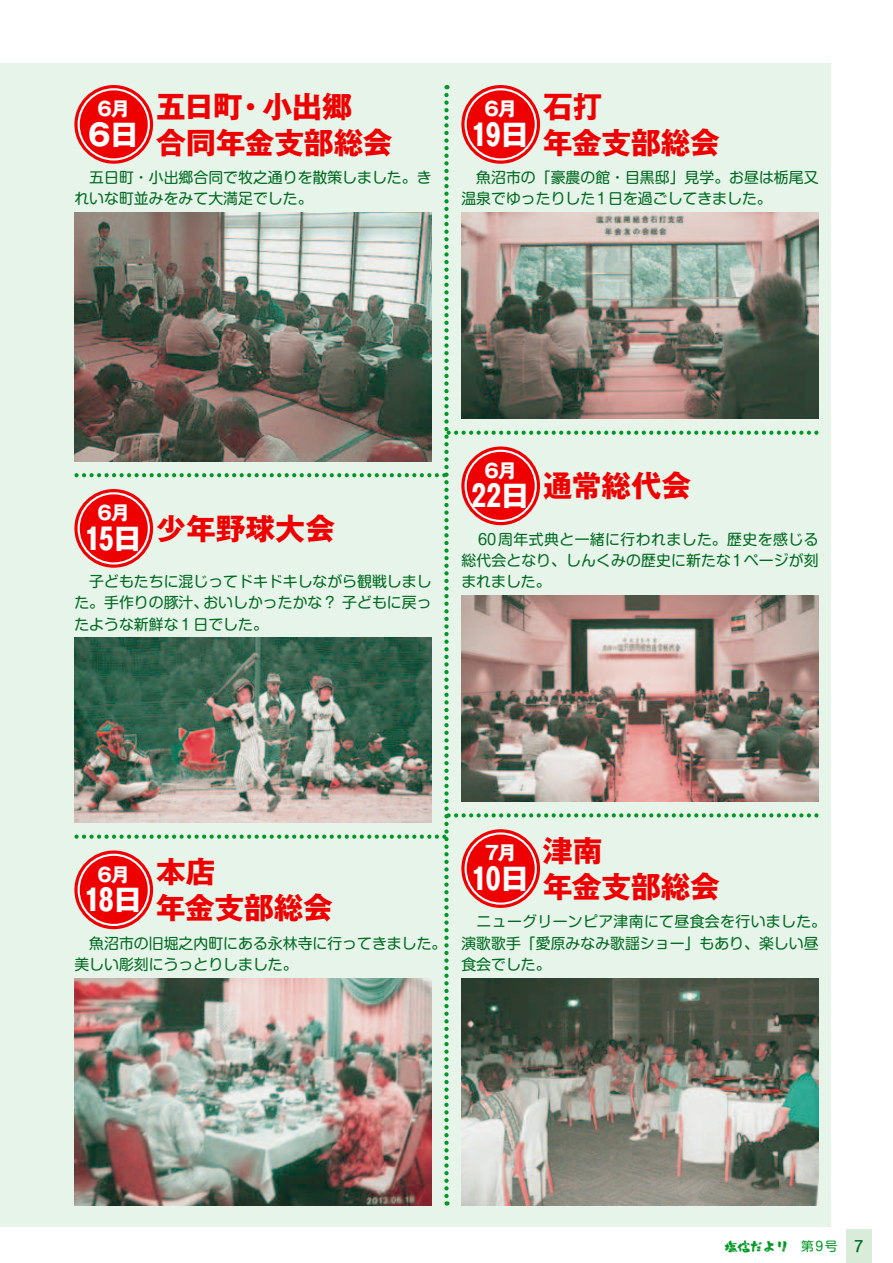
<style>
.page{position:relative;width:893px;height:1263px;background:#fff}
.page>*{position:absolute;margin:0;border:0;box-sizing:border-box;transform-origin:0 0}
.t1{font:700 29.7px/36.2px "Gothic MB101 Pr 6";letter-spacing:-.005em;color:#ef0000}
.t2{font:700 29.7px "Gothic MB101 Pr 6";color:#fff}
.t3{font:700 19.2px "Gothic MB101 Pr 6";letter-spacing:-.045em;color:#fff}
.t4{font:14.85px/21.3px "Shin M Go Pro";color:#006a21}
.t5{font:12.75px "Kasumi";color:#009825}
.s1{font-family:"Shin M Go Pro"}
.s2{font-family:"Shin M Go Pro";font-weight:500;font-size:14.85px;color:#006a21}
</style>
<div class="page">
<div style="left:0;top:64px;width:831px;height:1163px;background:#e6f4e9"></div>
<svg style="left:456px;top:813px;width:361px;height:4px"></svg>
<svg style="left:461px;top:85px;width:79px;height:79px"></svg>
<div style="left:466px;top:89px;width:70px;height:70px;background:#ef0000;border-radius:50%"></div>
<div style="left:465px;top:88px;width:72px;height:73px;border:2px solid #fff;border-radius:50%"></div>
<img style="left:461px;top:978px;width:358px;height:227px">
<svg style="left:456px;top:431px;width:361px;height:4px"></svg>
<svg style="left:461px;top:446px;width:79px;height:79px"></svg>
<div style="left:466px;top:451px;width:70px;height:70px;background:#ef0000;border-radius:50%"></div>
<div style="left:465px;top:450px;width:72px;height:72px;border:2px solid #fff;border-radius:50%"></div>
<img style="left:461px;top:213px;width:358px;height:206px">
<img style="left:461px;top:595px;width:358px;height:206px">
<svg style="left:461px;top:829px;width:79px;height:79px"></svg>
<div style="left:466px;top:833px;width:70px;height:71px;background:#ef0000;border-radius:50%"></div>
<div style="left:465px;top:832px;width:72px;height:73px;border:2px solid #fff;border-radius:50%"></div>
<svg style="left:74px;top:85px;width:79px;height:79px"></svg>
<img style="left:74px;top:978px;width:10px;height:227px">
<svg style="left:74px;top:489px;width:79px;height:79px"></svg>
<img style="left:74px;top:213px;width:10px;height:248px">
<img style="left:74px;top:638px;width:10px;height:185px">
<svg style="left:74px;top:850px;width:79px;height:79px"></svg>
<img style="left:84px;top:85px;width:366px;height:1120px">
<div style="left:846px;top:1229px;width:26px;height:34px;background:#d9ebd9"></div>
<p class="t3" style="left:97px;top:93px;width:34px">6月</p>
<h1 class="t2" style="left:88px;top:110px;width:53px">6日</h1>
<h1 class="t1" style="left:156px;top:87px;width:238px">五日町・小出郷<br>合同年金支部総会</h1>
<p class="t4" style="left:74px;top:165px;width:359px">　五日町・小出郷合同で牧之通りを散策しました。きれいな町並みをみて大満足でした。</p>
<p class="t3" style="left:484px;top:93px;width:34px">6月</p>
<h1 class="t2" style="left:472px;top:110px;width:59px">19日</h1>
<h1 class="t1" style="left:543px;top:87px;width:178px">石打<br>年金支部総会</h1>
<p class="t4" style="left:461px;top:165px;width:359px">　魚沼市の「豪農の館・目黒邸」見学。お昼は栃尾又温泉でゆったりした1日を過ごしてきました。</p>
<p class="t3" style="left:97px;top:497px;width:34px">6月</p>
<h1 class="t2" style="left:85px;top:514px;width:59px">15日</h1>
<h1 class="t1" style="left:156px;top:509px;width:180px">少年野球大会</h1>
<p class="t4" style="left:74px;top:569px;width:359px;text-align:justify">　子どもたちに混じってドキドキしながら観戦しました。手作りの豚汁、おいしかったかな？ 子どもに戻ったような新鮮な１日でした。</p>
<p class="t3" style="left:484px;top:454px;width:34px">6月</p>
<h1 class="t2" style="left:471px;top:471px;width:60px">22日</h1>
<h1 class="t1" style="left:543px;top:467px;width:150px">通常総代会</h1>
<p class="t4" style="left:461px;top:527px;width:359px;text-align:justify">　60周年式典と一緒に行われました。歴史を感じる総代会となり、しんくみの歴史に新たな1ページが刻まれました。</p>
<h1 class="t1" style="left:156px;top:853px;width:178px">本店<br>年金支部総会</h1>
<p class="t4" style="left:74px;top:930px;width:374px">　魚沼市の旧堀之内町にある永林寺に行ってきました。美しい彫刻にうっとりしました。</p>
<p class="t3" style="left:97px;top:858px;width:34px">6月</p>
<h1 class="t2" style="left:85px;top:875px;width:59px">18日</h1>
<h1 class="t1" style="left:543px;top:832px;width:178px">津南<br>年金支部総会</h1>
<p class="t4" style="left:461px;top:909px;width:366px">　ニューグリーンピア津南にて昼食会を行いました。演歌歌手「愛原みなみ歌謡ショー」もあり、楽しい昼食会でした。</p>
<p class="t3" style="left:485px;top:837px;width:33px">7月</p>
<h1 class="t2" style="left:472px;top:854px;width:59px">10日</h1>
<p class="t5" style="left:725px;top:1239px;width:140px">塩信だより<span class="s1">　第9号</span> <span class="s2">7</span></p>
</div>
